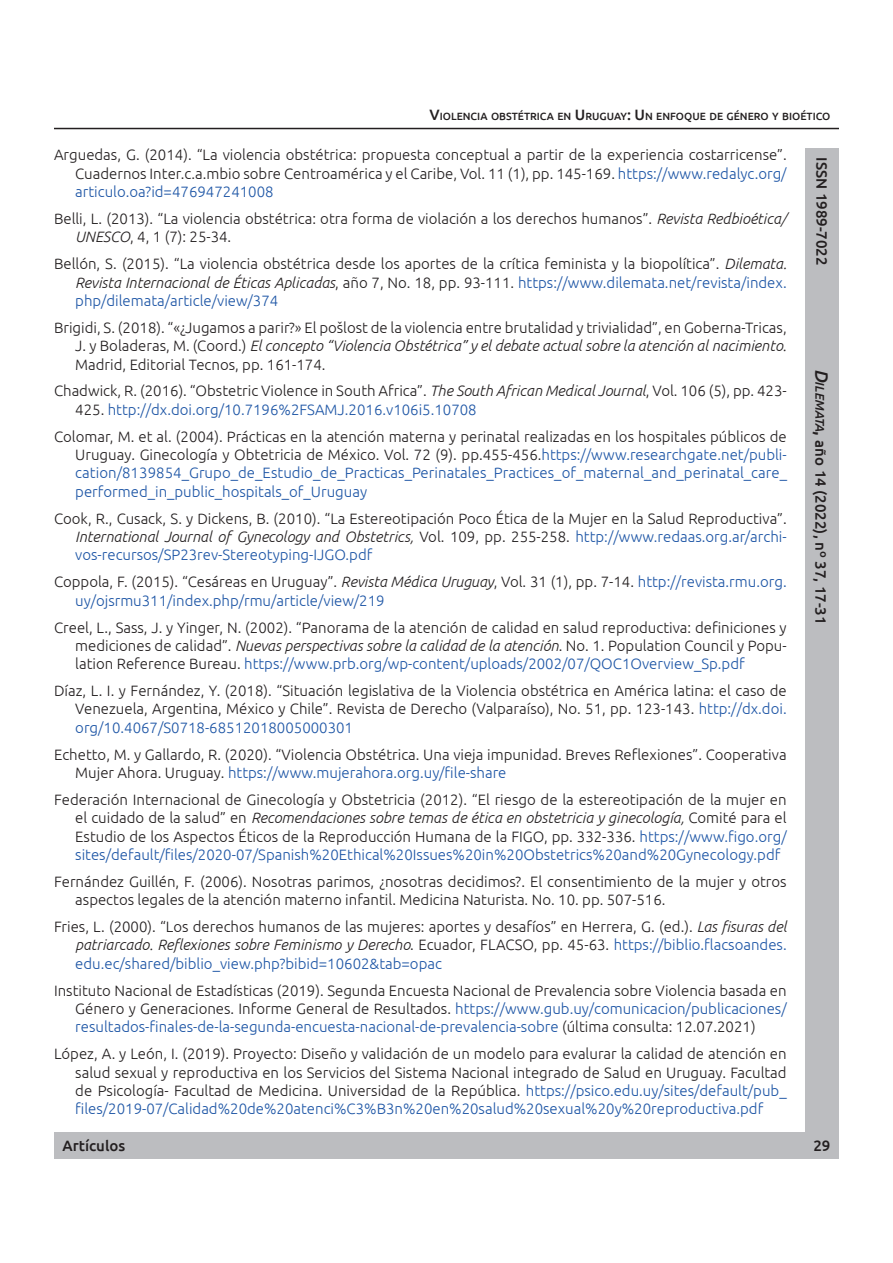
<style>
.page{position:relative;width:893px;height:1263px;background:#fff}
.page>*{position:absolute;margin:0;border:0;box-sizing:border-box;transform-origin:0 0}
.t1{font:300 15px/18.3px "Ubuntu";color:#231f20;text-align:justify}
.t2{font:300 15px/18.3px "Ubuntu";color:#1e56a6;text-align:justify}
.t3{font:500 15px "Ubuntu";color:#231f20}
.t4{font:500 10.5px "Ubuntu";color:#231f20}
.s1{font-size:15px}
.s2{color:#1e56a6}
.s3{font-style:italic}
.s4{color:#231f20}
.s5{font-style:italic;color:#231f20}
.s6{font-style:italic;font-size:18px}
.s7{font-style:italic;font-size:12.6px}
.s8{font-size:18px}
</style>
<div class="page">
<div style="left:756px;top:1132px;width:83px;height:27px;background:#bcbdc0"></div>
<div style="left:54px;top:1132px;width:711px;height:27px;background:#bcbdc0"></div>
<div style="left:806px;top:360px;width:33px;height:778px;background:#bcbdc0"></div>
<div style="left:806px;top:149px;width:33px;height:217px;background:#bcbdc0"></div>
<hr style="left:54px;top:128px;width:785px;height:1px;background:#231f20">
<p class="t4" style="left:430px;top:109px;width:402px"><span class="s1">V</span>IOLENCIA OBSTÉTRICA EN <span class="s1">U</span> RUGUAY<span class="s1">: U</span> N ENFOQUE DE GÉNERO Y BIOÉTICO</p>
<p class="t1" style="left:75px;top:146px;width:713px;text-indent:-21px">Arguedas, G. (2014). “La violencia obstétrica: propuesta conceptual a partir de la experiencia costarricense”.<br>Cuadernos Inter.c.a.mbio sobre Centroamérica y el Caribe, Vol. 11 (1), pp. 145-169. <span class="s2">https://www.redalyc.org/ articulo.oa?id=476947241008</span></p>
<p class="t1" style="left:75px;top:209px;width:713px;text-indent:-21px">Belli, L. (2013). “La violencia obstétrica: otra forma de violación a los derechos humanos”. <span class="s3">Revista Redbioética/<br>UNESCO</span>, 4, 1 (7): 25-34.</p>
<p class="t1" style="left:75px;top:254px;width:713px;text-indent:-21px">Bellón, S. (2015). “La violencia obstétrica desde los aportes de la crítica feminista y la biopolítica”. <span class="s3">Dilemata.<br>Revista Internacional de Éticas Aplicadas</span>, año 7, No. 18, pp. 93-111. <span class="s2">https://www.dilemata.net/revista/index. php/dilemata/article/view/374</span></p>
<p class="t1" style="left:75px;top:318px;width:713px;text-indent:-21px">Brigidi, S. (2018). “«¿Jugamos a parir?» El pošlost de la violencia entre brutalidad y trivialidad”, en Goberna-Tricas, J. y Boladeras, M. (Coord.) <span class="s3">El concepto “Violencia Obstétrica” y el debate actual sobre la atención al nacimiento.<br></span>Madrid, Editorial Tecnos, pp. 161-174.</p>
<p class="t1" style="left:75px;top:382px;width:713px;text-indent:-21px">Chadwick, R. (2016). “Obstetric Violence in South Africa”. <span class="s3">The South African Medical Journal</span>, Vol. 106 (5), pp. 423-<br>425. <span class="s2">http://dx.doi.org/10.7196%2FSAMJ.2016.v106i5.10708</span></p>
<p class="t2" style="left:75px;top:427px;width:713px;text-indent:-21px"><span class="s4">Colomar, M. et al. (2004). Prácticas en la atención materna y perinatal realizadas en los hospitales públicos de Uruguay. Ginecología y Obtetricia de México. Vol. 72 (9). pp.455-456.</span>https://www.researchgate.net/publi&shy;cation/8139854_Grupo_de_Estudio_de_Practicas_Perinatales_Practices_of_maternal_and_perinatal_care_ performed_in_public_hospitals_of_Uruguay</p>
<p class="t1" style="left:75px;top:509px;width:713px;text-indent:-21px">Cook, R., Cusack, S. y Dickens, B. (2010). “La Estereotipación Poco Ética de la Mujer en la Salud Reproductiva”.<br><span class="s3">International Journal of Gynecology and Obstetrics,</span> Vol. 109, pp. 255-258. <span class="s2">http://www.redaas.org.ar/archi&shy;vos-recursos/SP23rev-Stereotyping-IJGO.pdf</span></p>
<p class="t2" style="left:75px;top:572px;width:713px;text-indent:-21px"><span class="s4">Coppola, F. (2015). “Cesáreas en Uruguay”.</span> <span class="s5">Revista Médica Uruguay</span><span class="s4">, Vol. 31 (1), pp. 7-14.</span> http://revista.rmu.org. uy/ojsrmu311/index.php/rmu/article/view/219</p>
<p class="t1" style="left:75px;top:618px;width:713px;text-indent:-21px">Creel, L., Sass, J. y Yinger, N. (2002). “Panorama de la atención de calidad en salud reproductiva: definiciones y mediciones de calidad”. <span class="s3">Nuevas perspectivas sobre la calidad de la atención</span>. No. 1. Population Council y Popu&shy;lation Reference Bureau. <span class="s2">https://www.prb.org/wp-content/uploads/2002/07/QOC1Overview_Sp.pdf</span></p>
<p class="t1" style="left:75px;top:681px;width:713px;text-indent:-21px">Díaz, L. I. y Fernández, Y. (2018). “Situación legislativa de la Violencia obstétrica en América latina: el caso de Venezuela, Argentina, México y Chile”. Revista de Derecho (Valparaíso), No. 51, pp. 123-143. <span class="s2">http://dx.doi. org/10.4067/S0718-68512018005000301</span></p>
<p class="t1" style="left:75px;top:745px;width:713px;text-indent:-21px">Echetto, M. y Gallardo, R. (2020). “Violencia Obstétrica. Una vieja impunidad. Breves Reflexiones”. Cooperativa<br>Mujer Ahora. Uruguay. <span class="s2">https://www.mujerahora.org.uy/file-share</span></p>
<p class="t1" style="left:75px;top:790px;width:713px;text-indent:-21px">Federación Internacional de Ginecología y Obstetricia (2012). “El riesgo de la estereotipación de la mujer en el cuidado de la salud” en <span class="s3">Recomendaciones sobre temas de ética en obstetricia y ginecología,</span> Comité para el Estudio de los Aspectos Éticos de la Reproducción Humana de la FIGO, pp. 332-336. <span class="s2">https://www.figo.org/ sites/default/files/2020-07/Spanish%20Ethical%20Issues%20in%20Obstetrics%20and%20Gynecology.pdf</span></p>
<p class="t1" style="left:75px;top:872px;width:713px;text-indent:-21px">Fernández Guillén, F. (2006). Nosotras parimos, ¿nosotras decidimos?. El consentimiento de la mujer y otros aspectos legales de la atención materno infantil. Medicina Naturista. No. 10. pp. 507-516.</p>
<p class="t1" style="left:75px;top:917px;width:713px;text-indent:-21px">Fries, L. (2000). “Los derechos humanos de las mujeres: aportes y desafíos” en Herrera, G. (ed.). <span class="s3">Las fisuras del patriarcado. Reflexiones sobre Feminismo y Derecho</span>. Ecuador, FLACSO, pp. 45-63. <span class="s2">https://biblio.flacsoandes. edu.ec/shared/biblio_view.php?bibid=10602&amp;tab=opac</span></p>
<p class="t1" style="left:75px;top:981px;width:713px;text-indent:-21px">Instituto Nacional de Estadísticas (2019). Segunda Encuesta Nacional de Prevalencia sobre Violencia basada en Género y Generaciones. Informe General de Resultados. <span class="s2">https://www.gub.uy/comunicacion/publicaciones/ resultados-finales-de-la-segunda-encuesta-nacional-de-prevalencia-sobre</span> (última consulta: 12.07.2021)</p>
<p class="t1" style="left:75px;top:1044px;width:713px;text-indent:-21px">López, A. y León, I. (2019). Proyecto: Diseño y validación de un modelo para evalurar la calidad de atención en salud sexual y reproductiva en los Servicios del Sistema Nacional integrado de Salud en Uruguay. Facultad de Psicología- Facultad de Medicina. Universidad de la República. <span class="s2">https://psico.edu.uy/sites/default/pub_ files/2019-07/Calidad%20de%20atenci%C3%B3n%20en%20salud%20sexual%20y%20reproductiva.pdf</span></p>
<p class="t3" style="left:831px;top:157px;width:110px;rotate:90deg">ISSN 1989-7022</p>
<p class="t3" style="left:830px;top:369px;width:257px;rotate:90deg"><span class="s6">D</span><span class="s7">ilemata</span><span class="s8">,</span> año 14 (2022), nº 37, 17-31</p>
<p class="t3" style="left:63px;top:1136px;width:64px">Artículos</p>
<p class="t3" style="left:813px;top:1136px;width:19px">29</p>
</div>
